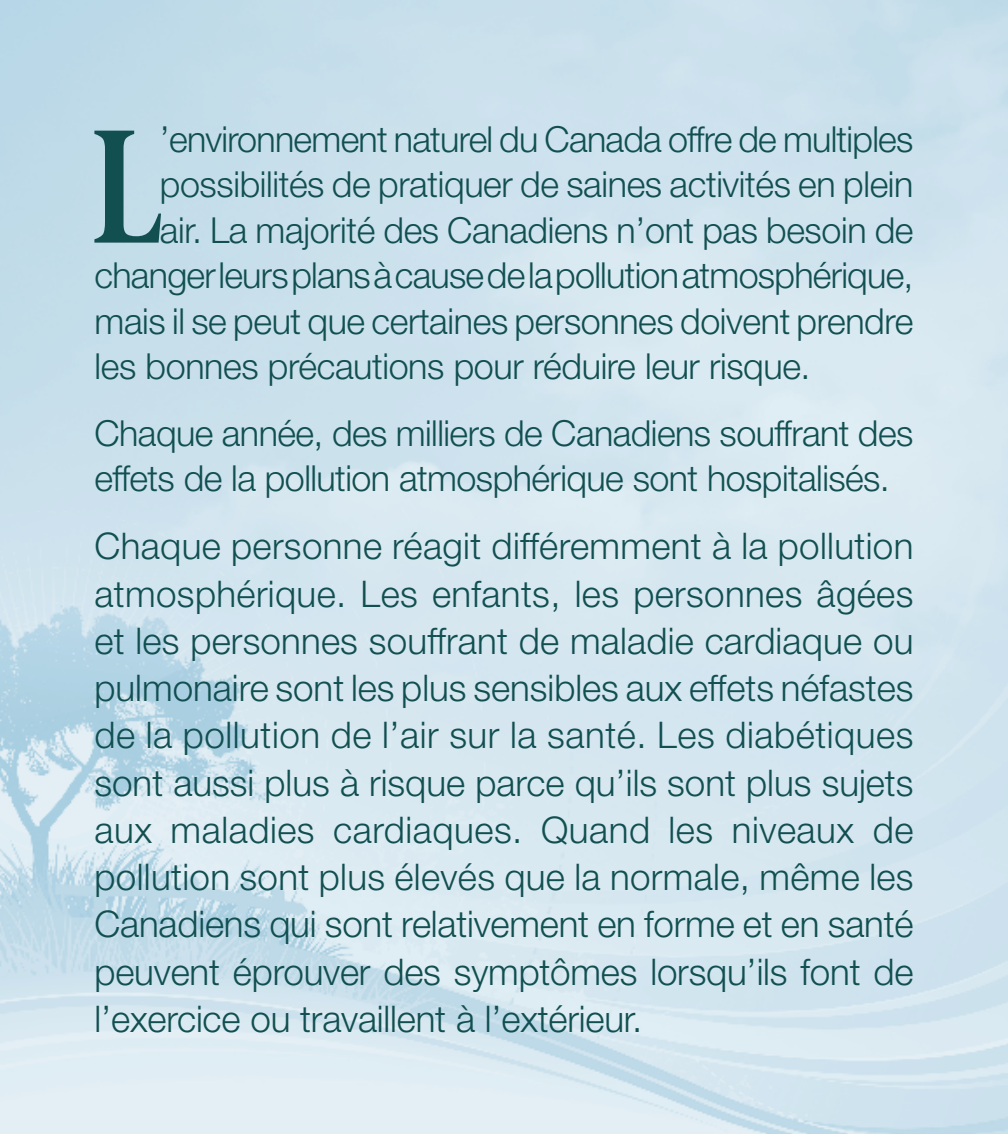
<style>
.page{position:relative;width:1008px;height:1134px;background:#fff}
.page>*{position:absolute;margin:0;border:0;box-sizing:border-box;transform-origin:0 0}
.Body_dark_teal{font:700 191.45px "Perpetua";color:#114f51;scale:.75 1}
.Body_dark_teal-2{font:300 36.75px/47.2px "Helvetica Neue LT Std";letter-spacing:-.005em;color:#114f51;text-align:justify}
.Body_dark_teal-3{font:300 35.7px/45.5px "Helvetica Neue LT Std";letter-spacing:-.015em;color:#114f51}
</style>
<div class="page">
<img style="left:0;top:0;width:1008px;height:1134px">
<p class="Body_dark_teal" style="left:90px;top:67px;width:99px">L</p>
<p class="Body_dark_teal-3" style="left:160px;top:115px;width:755px">’environnement naturel du Canada offre de multiples</p>
<p class="Body_dark_teal-3" style="left:160px;top:161px;width:755px">possibilités de pratiquer de saines activités en plein</p>
<p class="Body_dark_teal-3" style="left:160px;top:206px;width:755px">air. La majorité des Canadiens n’ont pas besoin de</p>
<p class="Body_dark_teal-3" style="left:94px;top:252px;width:821px">changer leurs plans à cause de la pollution atmosphérique,</p>
<p class="Body_dark_teal-3" style="left:94px;top:297px;width:820px">mais il se peut que certaines personnes doivent prendre</p>
<p class="Body_dark_teal-3" style="left:94px;top:343px;width:718px">les bonnes précautions pour réduire leur risque.</p>
<p class="Body_dark_teal-3" style="left:94px;top:409px;width:820px">Chaque année, des milliers de Canadiens souffrant des effets de la pollution atmosphérique sont hospitalisés.</p>
<p class="Body_dark_teal-2" style="left:94px;top:522px;width:821px">Chaque personne réagit différemment à la pollution atmosphérique. Les enfants, les personnes âgées et les personnes souffrant de maladie cardiaque ou pulmonaire sont les plus sensibles aux effets néfastes de la pollution de l’air sur la santé. Les diabétiques sont aussi plus à risque parce qu’ils sont plus sujets aux maladies cardiaques. Quand les niveaux de pollution sont plus élevés que la normale, même les Canadiens qui sont relativement en forme et en santé peuvent éprouver des symptômes lorsqu’ils font de l’exercice ou travaillent à l’extérieur.</p>
</div>
